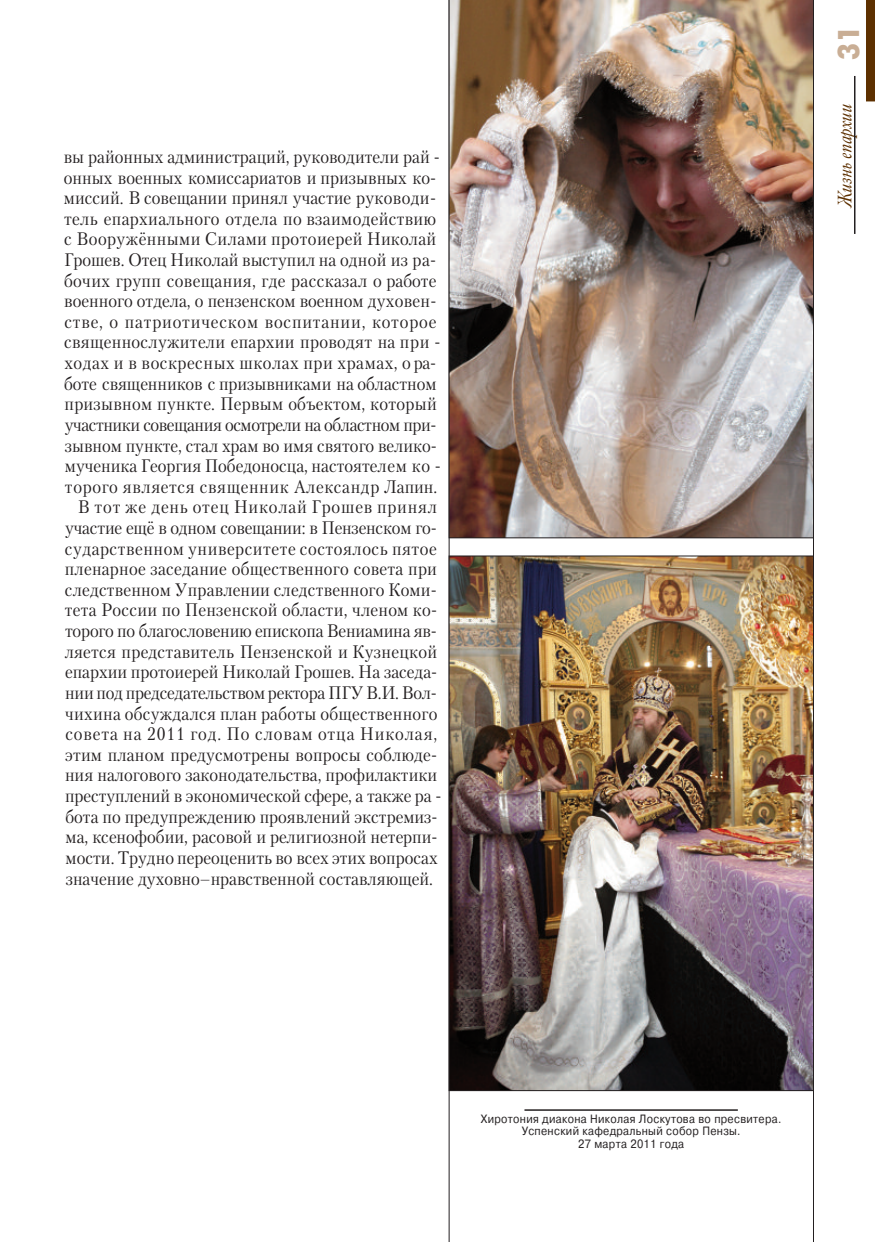
<style>
.page{position:relative;width:893px;height:1242px;background:#fff}
.page>*{position:absolute;margin:0;border:0;box-sizing:border-box;transform-origin:0 0}
.t1{font:30px "Futuris XC";color:#c9ae95;scale:.95 1}
.t2{font:italic 19.5px "Kis CBT";color:#5d3000;scale:.9 1}
.t3{font:18px/20.5px "Petersburg C";color:#231f20;text-align:center;scale:.93 1}
.t4{font:12px/12.8px "Pragmatica C";letter-spacing:.03em;color:#231f20;text-align:center;scale:.9 1}
</style>
<div class="page">
<div style="left:866px;top:0;width:9px;height:101px;background:#5d3000"></div>
<hr style="left:854px;top:76px;width:1px;height:158px;background:#231f20">
<img style="left:451px;top:557px;width:361px;height:532px">
<img style="left:449px;top:0;width:365px;height:538px">
<hr style="left:524px;top:1109px;width:214px;height:1px;background:#231f20">
<p class="t3" style="left:64px;top:146px;width:407px">вы рай он ных ад ми нист ра ций, ру ко во ди те ли рай - он ных во ен ных ко мис са ри а тов и при зыв ных ко - мис сий. В со ве ща нии при нял участие ру ко во ди - тель епар хи аль но го от де ла по вза и мо дей ст вию с Во ору жён ны ми Си ла ми про то иерей Ни ко лай Гро шев. Отец Ни ко лай вы сту пил на од ной из ра - бо чих групп со ве ща ния, где рас ска зал о ра бо те во ен но го от де ла, о пен зен ском во ен ном ду хо вен - ст ве, о пат ри о ти чес ком вос пи та нии, ко то рое свя щен нос лу жи те ли епар хии про во дят на при - хо дах и в вос крес ных шко лах при хра мах, о ра - бо те свя щен ни ков с при зыв ни ка ми на об ласт ном при зыв ном пун к те. Пер вым объек том, ко то рый участ ни ки со ве ща ния осмот ре ли на об ласт ном при - зыв ном пун к те, стал храм во имя свя то го ве ли ко - му че ни ка Ге ор гия По бе до нос ца, на сто я те лем ко - то ро го яв ля ет ся свя щен ник Алек сандр Ла пин.<br>В тот же день отец Ни ко лай Гро шев при нял участие ещё в од ном со ве ща нии: в Пен зен ском го - су дар ст вен ном уни вер си те те со сто я лось пя тое пле нар ное за се да ние об щест вен но го со ве та при след ст вен ном Управ ле нии след ст вен но го Ко ми - те та Рос сии по Пен зен ской об ласти, чле ном ко - то ро го по бла го сло ве нию епис ко па Ве ни а ми на яв - ля ет ся пред ста ви тель Пен зен ской и Куз нец кой епар хии про то иерей Ни ко лай Гро шев. На за се да - нии под пред се да тель ст вом рек то ра ПГУ В.И. Вол - чи хи на об суж дал ся план ра бо ты об щест вен но го со ве та на 2011 год. По сло вам от ца Ни ко лая, этим пла ном пред у смот ре ны во про сы со блю де - ния на ло го во го за ко но да тель ст ва, про фи лак ти ки пре ступ ле ний в эко но ми чес кой сфе ре, а так же ра - бо та по пред у преж де нию про яв ле ний экстре миз - ма, ксе но фо бии, ра со вой и ре ли ги оз ной не тер пи - мости. Труд но пе ре оце нить во всех этих во про сах зна че ние ду хов но–нрав ст вен ной со став ля ю щей.</p>
<h1 class="t1" style="left:831px;top:60px;width:37px;rotate:-90deg">31</h1>
<p class="t2" style="left:833px;top:207px;width:117px;rotate:-90deg">Жизнь епархии</p>
<p class="t4" style="left:481px;top:1112px;width:335px">Хиротония диакона Николая Лоскутова во пресвитера.<br>Успенский кафедральный собор Пензы.<br>27 марта 2011 года</p>
</div>
